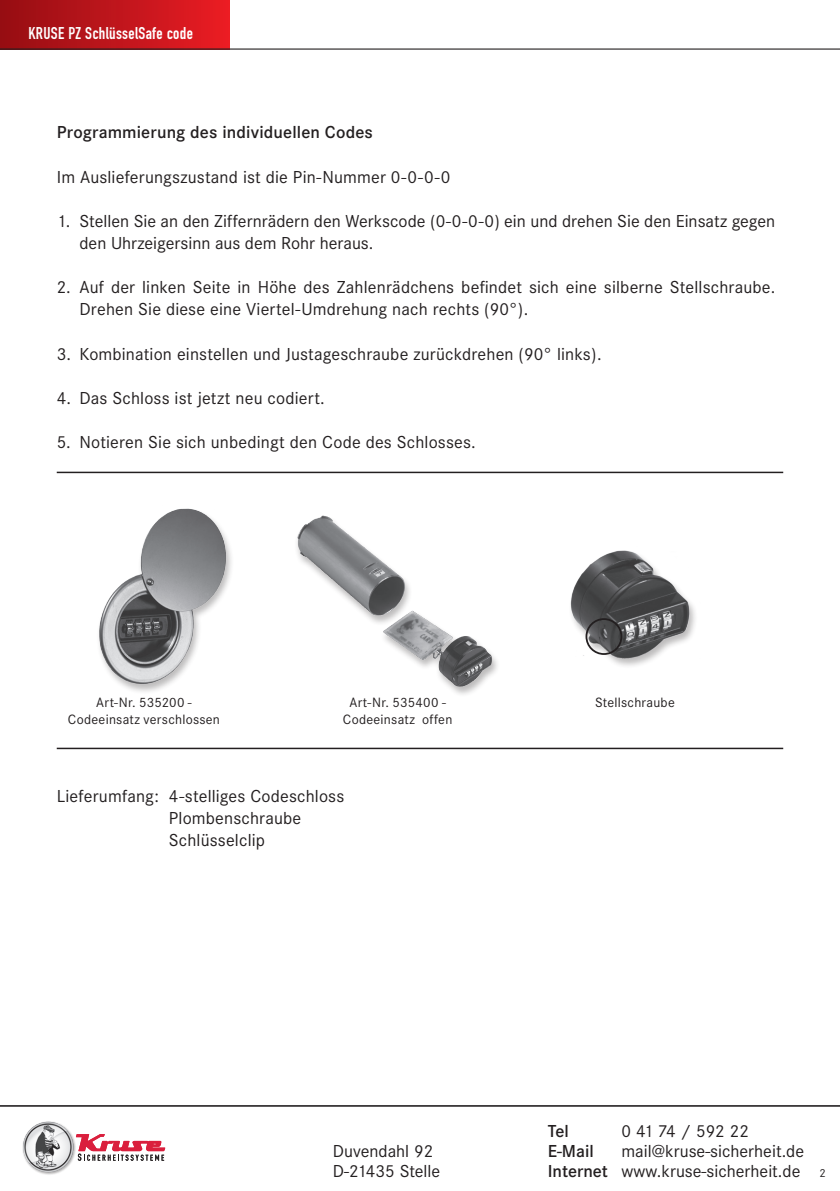
<style>
.page{position:relative;width:840px;height:1191px;background:#fff}
.page>*{position:absolute;margin:0;border:0;box-sizing:border-box;transform-origin:0 0}
.t1{font:18px/22.2px "Corporate S";letter-spacing:.005em;color:#231f20}
.t2{font:600 18px "Corporate S";letter-spacing:.01em;color:#231f20}
.t3{font:16.8px "DIN Engschrift";letter-spacing:.02em;color:#fff}
.t4{font:14px/16.8px "Corporate S";letter-spacing:.02em;color:#231f20;text-align:center}
.t5{font:12px "Corporate S";color:#231f20}
.s1{font-weight:600}
</style>
<div class="page">
<hr style="left:57px;top:471px;width:725px;height:2px;background:#231f20">
<hr style="left:57px;top:747px;width:725px;height:2px;background:#231f20">
<img style="left:297px;top:515px;width:200px;height:180px">
<img style="left:570px;top:550px;width:125px;height:116px">
<div style="left:95px;top:509px;width:139px;height:185px;background:#231f20;opacity:.3"></div>
<img style="left:95px;top:508px;width:139px;height:177px">
<div style="left:585px;top:618px;width:37px;height:37px;border:2px solid #231f20;border-radius:50%"></div>
<hr style="left:0;top:1105px;width:839px;height:1px;background:#231f20">
<div style="left:0;top:0;width:229px;height:50px;background:linear-gradient(to right,#950e13,#ea1c24)"></div>
<hr style="left:0;top:48px;width:839px;height:2px;background:#231f20">
<img style="left:22px;top:1123px;width:59px;height:52px">
<svg style="left:76px;top:1134px;width:89px;height:26px"></svg>
<img style="left:23px;top:1121px;width:50px;height:51px;border-radius:25px">
<p class="t3" style="left:28px;top:23px;width:166px">KRUSE PZ SchlüsselSafe code</p>
<p class="t2" style="left:57px;top:122px;width:317px">Programmierung des individuellen Codes</p>
<p class="t1" style="left:57px;top:166px;width:395px">Im Auslieferungszustand ist die Pin-Nummer 0-0-0-0</p>
<p class="t1" style="left:79px;top:210px;width:697px;text-indent:-23px">1. Stellen Sie an den Ziffernrädern den Werkscode (0-0-0-0) ein und drehen Sie den Einsatz gegen den Uhrzeigersinn aus dem Rohr heraus.</p>
<p class="t1" style="left:79px;top:276px;width:697px;text-indent:-23px">2. Auf der linken Seite in Höhe des Zahlenrädchens befindet sich eine silberne Stellschraube.<br>Drehen Sie diese eine Viertel-Umdrehung nach rechts (90°).</p>
<p class="t1" style="left:57px;top:342px;width:546px">3. Kombination einstellen und Justageschraube zurückdrehen (90° links).</p>
<p class="t1" style="left:57px;top:387px;width:269px">4. Das Schloss ist jetzt neu codiert.</p>
<p class="t1" style="left:57px;top:431px;width:420px">5. Notieren Sie sich unbedingt den Code des Schlosses.</p>
<p class="t4" style="left:68px;top:694px;width:153px">Art-Nr. 535200 -<br>Codeeinsatz verschlossen</p>
<p class="t4" style="left:343px;top:694px;width:111px">Art-Nr. 535400 -<br>Codeeinsatz offen</p>
<p class="t4" style="left:594px;top:694px;width:81px">Stellschraube</p>
<p class="t1" style="left:169px;top:785px;width:177px;text-indent:-112px">Lieferumfang: 4-stelliges Codeschloss<br>Plombenschraube<br>Schlüsselclip</p>
<p class="t1" style="left:332px;top:1141px;width:109px;line-height:20px">Duvendahl 92<br>D-21435 Stelle</p>
<p class="t2" style="left:547px;top:1120px;width:23px">Tel</p>
<p class="t1" style="left:621px;top:1119px;width:129px">0 41 74 / 592 22</p>
<p class="t2" style="left:547px;top:1140px;width:48px">E-Mail</p>
<p class="t1" style="left:547px;top:1141px;width:258px;line-height:20px;text-align:right">mail@kruse-sicherheit.de<br><span class="s1">Internet</span> www.kruse-sicherheit.de</p>
<p class="t5" style="left:818px;top:1166px;width:8px">2</p>
</div>
